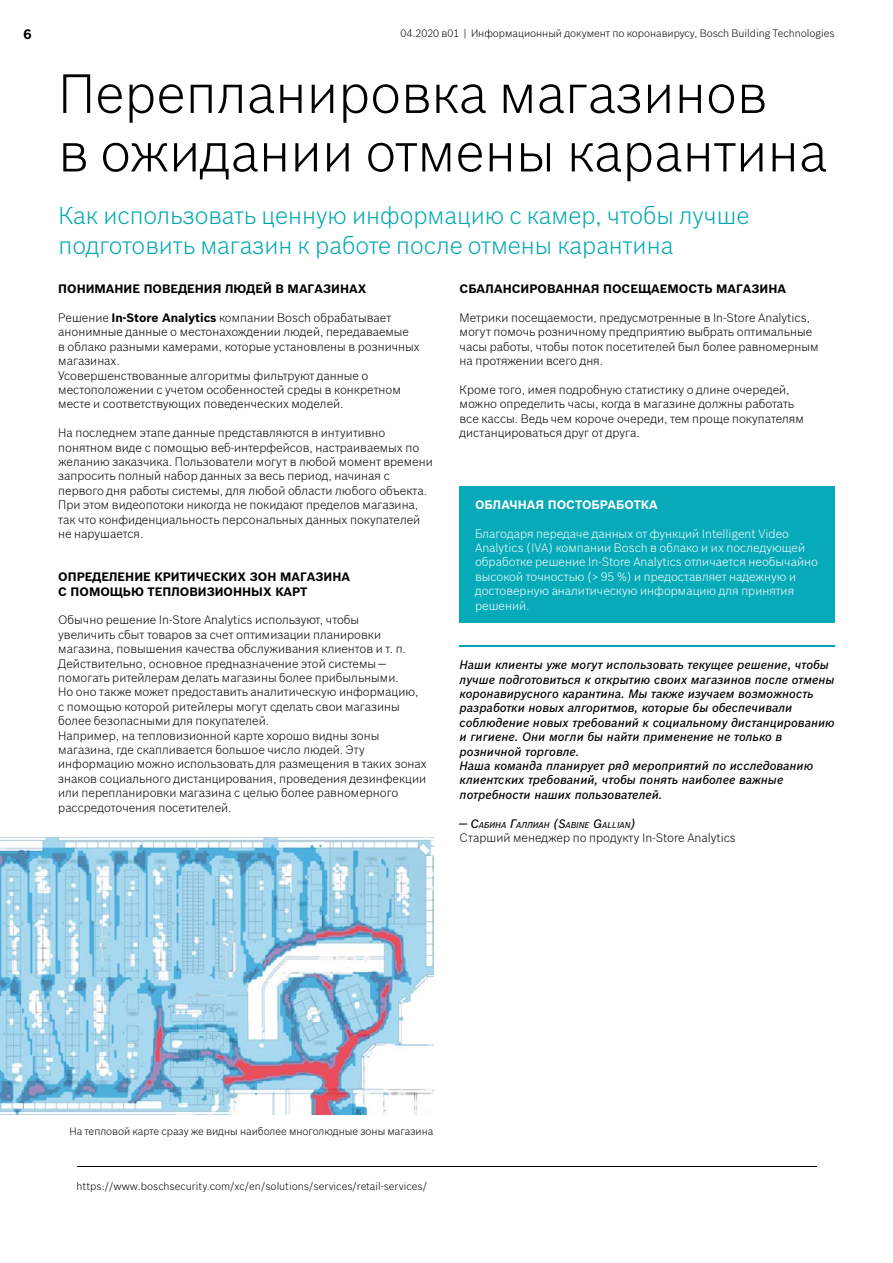
<style>
.page{position:relative;width:893px;height:1263px;background:#fff}
.page>*{position:absolute;margin:0;border:0;box-sizing:border-box;transform-origin:0 0}
.t1{font:300 54px/58.5px "Bosch Sans";color:#000}
.t2{font:300 24px/30px "Bosch Sans";color:#00a9b0}
.t3{font:700 13.5px "Bosch Sans";color:#000}
.t4{font:300 12px/14.4px "Bosch Sans";color:#000}
.t5{font:italic 500 12px/14.4px "Bosch Sans";color:#000}
.t6{font:300 12px/14.4px "Bosch Sans";color:#fff}
.t7{font:700 12px/14.4px "Bosch Sans";color:#000}
.t8{font:300 12px "Bosch Sans";color:#020203}
.t9{font:700 12px "Bosch Sans";color:#fff}
.t10{font:300 10.5px "Bosch Sans";color:#000}
.t11{font:300 10.5px "Bosch Sans";color:#020203}
.t12{font:italic 500 8.4px "Bosch Sans";color:#000}
.s1{font-weight:700}
.s2{font-size:12px}
</style>
<div class="page">
<hr style="left:460px;top:645px;width:375px;height:1px;background:#00a9b0">
<img style="left:0;top:837px;width:433px;height:278px">
<div style="left:460px;top:487px;width:375px;height:136px;background:#06aab8"></div>
<hr style="left:77px;top:1166px;width:739px;height:1px;background:#000">
<p class="t3" style="left:23px;top:24px;width:10px">6</p>
<p class="t11" style="left:400px;top:25px;width:436px">04.2020 в01 | Информационный документ по коронавирусу, Bosch Building Technologies</p>
<h1 class="t1" style="left:58px;top:61px;width:770px">Перепланировка магазинов<br>в ожидании отмены карантина</h1>
<h2 class="t2" style="left:59px;top:199px;width:692px">Как использовать ценную информацию с камер, чтобы лучше подготовить магазин к работе после отмены карантина</h2>
<p class="t7" style="left:58px;top:281px;width:310px">ПОНИМАНИЕ ПОВЕДЕНИЯ ЛЮДЕЙ В МАГАЗИНАХ</p>
<p class="t4" style="left:58px;top:310px;width:363px">Решение <span class="s1">In-Store Analytics</span> компании Bosch обрабатывает анонимные данные о местонахождении людей, передаваемые<br>в облако разными камерами, которые установлены в розничных магазинах.<br>Усовершенствованные алгоритмы фильтруют данные о местоположении с учетом особенностей среды в конкретном месте и соответствующих поведенческих моделей.</p>
<p class="t4" style="left:58px;top:425px;width:376px">На последнем этапе данные представляются в интуитивно понятном виде с помощью веб-интерфейсов, настраиваемых по желанию заказчика. Пользователи могут в любой момент времени запросить полный набор данных за весь период, начиная с первого дня работы системы, для любой области любого объекта.<br>При этом видеопотоки никогда не покидают пределов магазина, так что конфиденциальность персональных данных покупателей не нарушается.</p>
<p class="t7" style="left:58px;top:569px;width:293px">ОПРЕДЕЛЕНИЕ КРИТИЧЕСКИХ ЗОН МАГАЗИНА<br>С ПОМОЩЬЮ ТЕПЛОВИЗИОННЫХ КАРТ</p>
<p class="t4" style="left:58px;top:612px;width:370px">Обычно решение In-Store Analytics используют, чтобы<br>увеличить сбыт товаров за счет оптимизации планировки магазина, повышения качества обслуживания клиентов и т. п.<br>Действительно, основное предназначение этой системы — помогать ритейлерам делать магазины более прибыльными.<br>Но оно также может предоставить аналитическую информацию, с помощью которой ритейлеры могут сделать свои магазины более безопасными для покупателей.<br>Например, на тепловизионной карте хорошо видны зоны магазина, где скапливается большое число людей. Эту информацию можно использовать для размещения в таких зонах знаков социального дистанцирования, проведения дезинфекции или перепланировки магазина с целью более равномерного рассредоточения посетителей.</p>
<p class="t7" style="left:460px;top:281px;width:328px">СБАЛАНСИРОВАННАЯ ПОСЕЩАЕМОСТЬ МАГАЗИНА</p>
<p class="t4" style="left:460px;top:310px;width:360px">Метрики посещаемости, предусмотренные в In-Store Analytics, могут помочь розничному предприятию выбрать оптимальные часы работы, чтобы поток посетителей был более равномерным на протяжении всего дня.</p>
<p class="t4" style="left:460px;top:382px;width:346px">Кроме того, имея подробную статистику о длине очередей, можно определить часы, когда в магазине должны работать все кассы. Ведь чем короче очереди, тем проще покупателям дистанцироваться друг от друга.</p>
<p class="t9" style="left:475px;top:495px;width:184px">ОБЛАЧНАЯ ПОСТОБРАБОТКА</p>
<p class="t6" style="left:475px;top:525px;width:344px">Благодаря передаче данных от функций Intelligent Video Analytics (IVA) компании Bosch в облако и их последующей обработке решение In-Store Analytics отличается необычайно высокой точностью (&gt; 95 %) и предоставляет надежную и достоверную аналитическую информацию для принятия решений.</p>
<p class="t5" style="left:460px;top:657px;width:377px">Наши клиенты уже могут использовать текущее решение, чтобы лучше подготовиться к открытию своих магазинов после отмены коронавирусного карантина. Мы также изучаем возможность разработки новых алгоритмов, которые бы обеспечивали соблюдение новых требований к социальному дистанцированию и гигиене. Они могли бы найти применение не только в розничной торговле.<br>Наша команда планирует ряд мероприятий по исследованию клиентских требований, чтобы понять наиболее важные потребности наших пользователей.</p>
<p class="t12" style="left:460px;top:818px;width:177px"><span class="s2">—</span> <span class="s2">С</span>АБИНА <span class="s2">Г</span>АЛЛИАН <span class="s2">(S</span>ABINE <span class="s2">G</span>ALLIAN<span class="s2">)</span></p>
<p class="t8" style="left:460px;top:829px;width:278px">Старший менеджер по продукту In-Store Analytics</p>
<p class="t10" style="left:70px;top:1124px;width:365px">На тепловой карте сразу же видны наиболее многолюдные зоны магазина</p>
<p class="t10" style="left:77px;top:1178px;width:352px">https://www.boschsecurity.com/xc/en/solutions/services/retail-services/</p>
</div>
